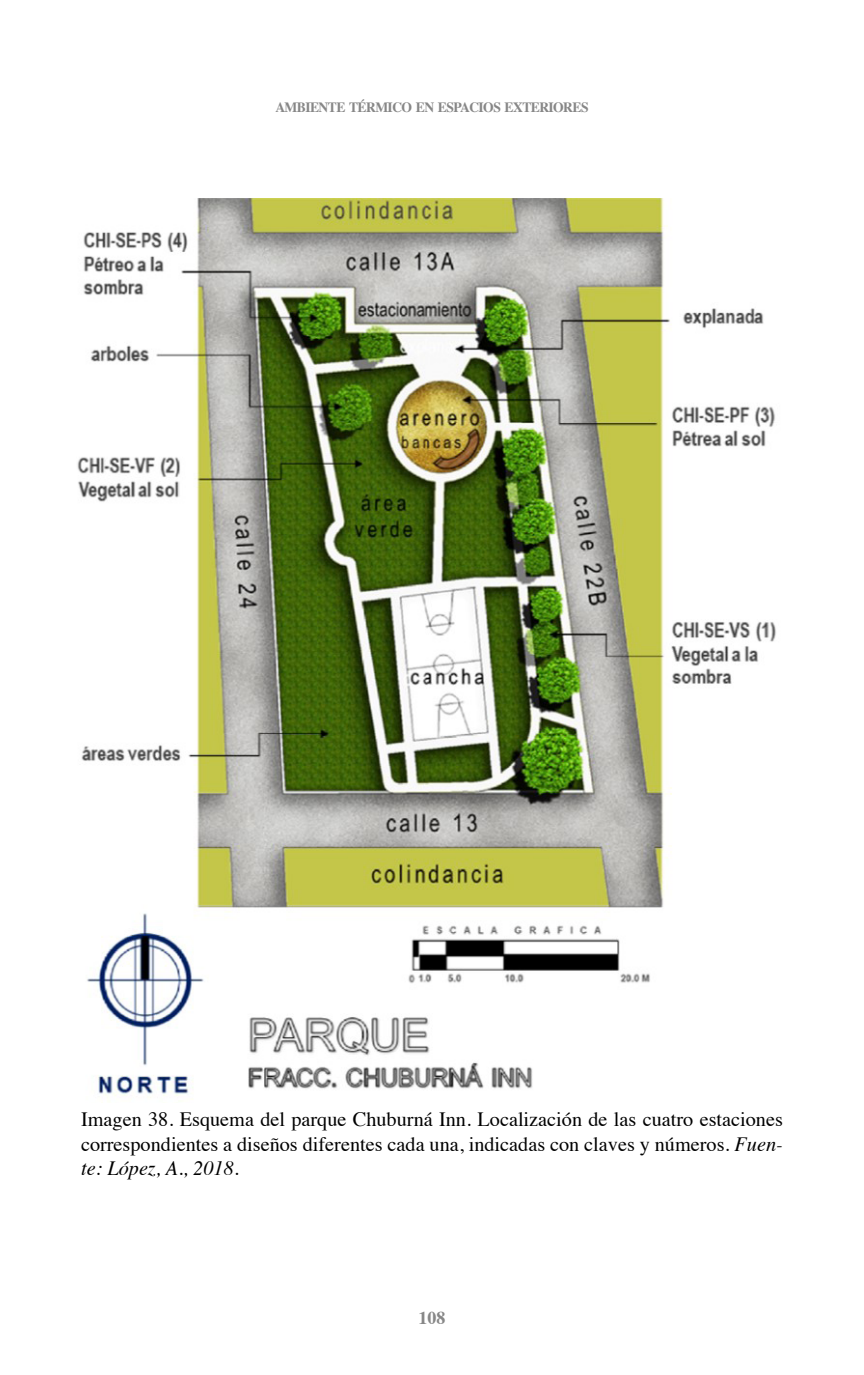
<style>
.page{position:relative;width:864px;height:1375px;background:#fff}
.page>*{position:absolute;margin:0;border:0;box-sizing:border-box;transform-origin:0 0}
.t1{font:20.25px/24.3px "Times";color:#000;text-align:justify}
.t2{font:700 18px "Times";color:#878787}
.t3{font:700 14.17px "Times";letter-spacing:-.045em;color:#878787;scale:.96 1}
.s1{font-style:italic}
</style>
<div class="page">
<img style="left:77px;top:199px;width:699px;height:897px">
<p class="t3" style="left:275px;top:93px;width:328px">AMBIENTE TÉRMICO EN ESPACIOS EXTERIORES</p>
<p class="t1" style="left:81px;top:1105px;width:703px">Imagen 38. Esquema del parque Chuburná Inn. Localización de las cuatro estaciones correspondientes a diseños diferentes cada una, indicadas con claves y números. <span class="s1">Fuen&shy;te: López, A., 2018.</span></p>
<p class="t2" style="left:418px;top:1300px;width:28px">108</p>
</div>
